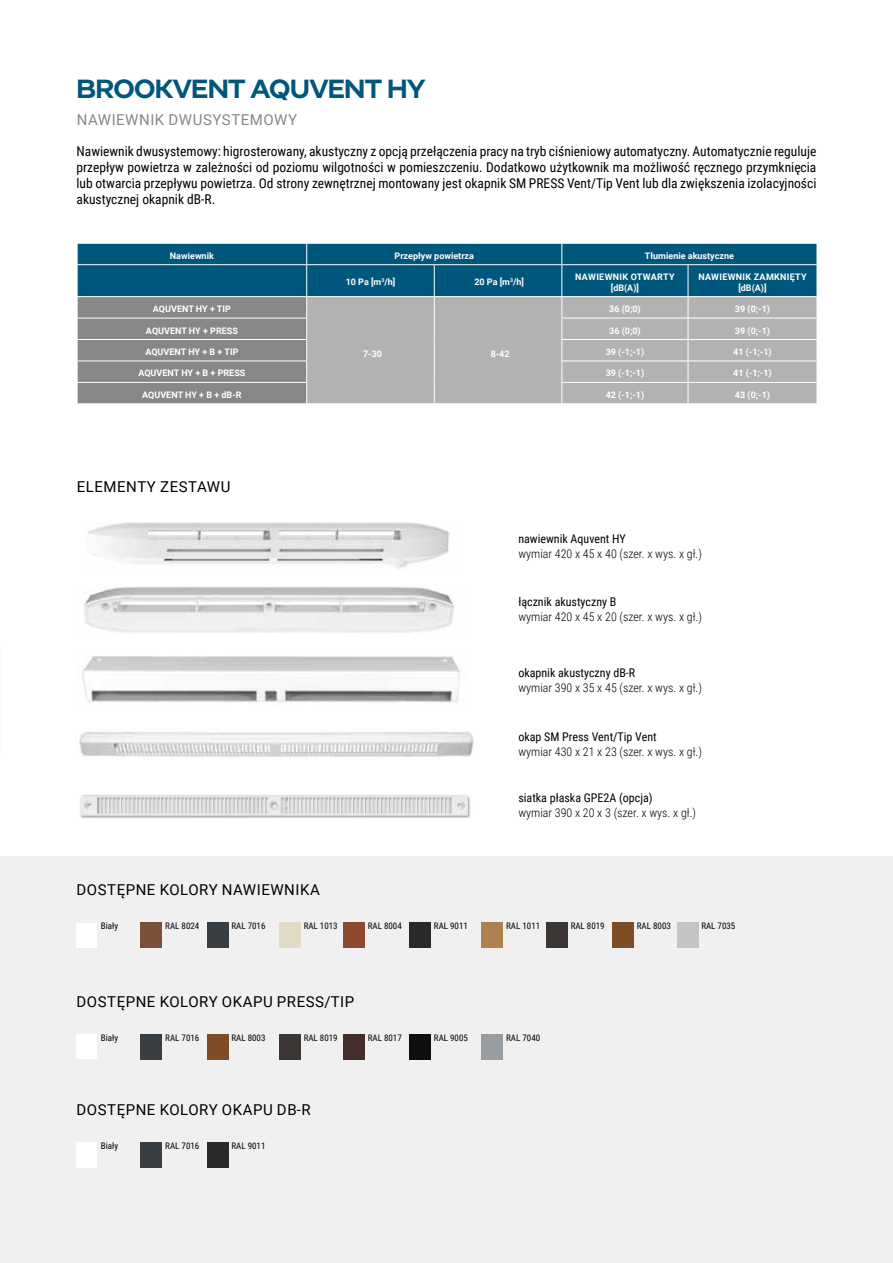
<style>
.page{position:relative;width:893px;height:1263px;background:#fff}
.page>*{position:absolute;margin:0;border:0;box-sizing:border-box;transform-origin:0 0}
.t1{font:700 27px "Bilbao";letter-spacing:-.025em;color:#00577c}
.t2{font:15px "Roboto";letter-spacing:.035em;color:#000}
.t3{font:15px "Roboto";letter-spacing:.035em;color:#878787}
.t4{font:13.5px/16.2px "Roboto Condensed";color:#000;text-align:justify}
.t5{font:300 12px "Roboto Condensed";color:#000}
.t6{font:12px "Roboto Condensed";color:#000}
.t7{font:700 9px "Roboto";color:#fff}
.t8{font:9px "Roboto Condensed";color:#000}
.t9{font:700 9px/10.5px "Roboto";letter-spacing:.035em;color:#fff;text-align:center}
</style>
<div class="page">
<div style="left:0;top:857px;width:893px;height:406px;background:#f0f0f0"></div>
<svg style="left:77px;top:243px;width:740px;height:160px;background:#748f9b"></svg>
<div style="left:77px;top:923px;width:20px;height:24px;background:#fff"></div>
<div style="left:77px;top:1034px;width:20px;height:25px;background:#fff"></div>
<div style="left:77px;top:1142px;width:20px;height:25px;background:#fff"></div>
<div style="left:207px;top:923px;width:21px;height:25px;background:#393e42"></div>
<div style="left:207px;top:1034px;width:21px;height:25px;background:#7d4b26"></div>
<div style="left:207px;top:1142px;width:21px;height:26px;background:#27292b"></div>
<div style="left:141px;top:923px;width:21px;height:25px;background:#7a5039"></div>
<div style="left:141px;top:1034px;width:21px;height:25px;background:#393e42"></div>
<div style="left:141px;top:1142px;width:21px;height:26px;background:#393e42"></div>
<div style="left:279px;top:923px;width:21px;height:25px;background:#e2d9c6"></div>
<div style="left:279px;top:1034px;width:21px;height:25px;background:#3c3635"></div>
<div style="left:409px;top:923px;width:22px;height:25px;background:#27292b"></div>
<div style="left:409px;top:1034px;width:22px;height:25px;background:#0e0e0f"></div>
<div style="left:344px;top:923px;width:21px;height:25px;background:#8e4a31"></div>
<div style="left:344px;top:1034px;width:21px;height:25px;background:#442e29"></div>
<div style="left:482px;top:922px;width:21px;height:26px;background:#ae7f4f"></div>
<div style="left:482px;top:1034px;width:21px;height:25px;background:#979da0"></div>
<div style="left:546px;top:922px;width:21px;height:26px;background:#3c3635"></div>
<div style="left:612px;top:922px;width:22px;height:26px;background:#7d4b26"></div>
<div style="left:677px;top:922px;width:21px;height:26px;background:#c3c5c2"></div>
<img style="left:83px;top:586px;width:371px;height:47px">
<img style="left:82px;top:656px;width:379px;height:47px">
<img style="left:79px;top:731px;width:395px;height:26px">
<img style="left:80px;top:794px;width:391px;height:24px">
<img style="left:87px;top:522px;width:363px;height:47px">
<h1 class="t1" style="left:77px;top:69px;width:351px">BROOKVENT AQUVENT HY</h1>
<p class="t3" style="left:77px;top:110px;width:222px">NAWIEWNIK DWUSYSTEMOWY</p>
<p class="t4" style="left:77px;top:142px;width:741px">Nawiewnik dwusystemowy: higrosterowany, akustyczny z opcją przełączenia pracy na tryb ciśnieniowy automatyczny. Automatycznie reguluje przepływ powietrza w zależności od poziomu wilgotności w pomieszczeniu. Dodatkowo użytkownik ma możliwość ręcznego przymknięcia lub otwarcia przepływu powietrza. Od strony zewnętrznej montowany jest okapnik SM PRESS Vent/Tip Vent lub dla zwiększenia izolacyjności akustycznej okapnik dB-R.</p>
<p class="t7" style="left:170px;top:249px;width:45px">Nawiewnik</p>
<p class="t7" style="left:395px;top:249px;width:81px">Przepływ powietrza</p>
<p class="t7" style="left:645px;top:249px;width:90px">Tłumienie akustyczne</p>
<p class="t7" style="left:346px;top:276px;width:51px">10 Pa [m<sup>3</sup>/h]</p>
<p class="t7" style="left:474px;top:276px;width:51px">20 Pa [m<sup>3</sup>/h]</p>
<p class="t9" style="left:575px;top:271px;width:101px">NAWIEWNIK OTWARTY [dB(A)]</p>
<p class="t9" style="left:698px;top:271px;width:110px">NAWIEWNIK ZAMKNIĘTY [dB(A)]</p>
<p class="t7" style="left:153px;top:303px;width:79px">AQUVENT HY + TIP</p>
<p class="t7" style="left:363px;top:347px;width:20px">7-30</p>
<p class="t7" style="left:491px;top:347px;width:20px">8-42</p>
<p class="t7" style="left:609px;top:303px;width:33px">36 (0;0)</p>
<p class="t7" style="left:735px;top:303px;width:37px">39 (0;-1)</p>
<p class="t7" style="left:146px;top:324px;width:93px">AQUVENT HY + PRESS</p>
<p class="t7" style="left:609px;top:324px;width:33px">36 (0;0)</p>
<p class="t7" style="left:735px;top:324px;width:37px">39 (0;-1)</p>
<p class="t7" style="left:145px;top:345px;width:95px">AQUVENT HY + B + TIP</p>
<p class="t7" style="left:606px;top:345px;width:40px">39 (-1;-1)</p>
<p class="t7" style="left:733px;top:345px;width:40px">41 (-1;-1)</p>
<p class="t7" style="left:138px;top:367px;width:109px">AQUVENT HY + B + PRESS</p>
<p class="t7" style="left:606px;top:367px;width:40px">39 (-1;-1)</p>
<p class="t7" style="left:733px;top:367px;width:40px">41 (-1;-1)</p>
<p class="t7" style="left:142px;top:388px;width:101px">AQUVENT HY + B + dB-R</p>
<p class="t7" style="left:606px;top:388px;width:40px">42 (-1;-1)</p>
<p class="t7" style="left:735px;top:388px;width:37px">43 (0;-1)</p>
<p class="t2" style="left:77px;top:477px;width:155px">ELEMENTY ZESTAWU</p>
<p class="t2" style="left:77px;top:879px;width:245px">DOSTĘPNE KOLORY NAWIEWNIKA</p>
<p class="t8" style="left:101px;top:920px;width:19px">Biały</p>
<p class="t8" style="left:165px;top:920px;width:36px">RAL 8024</p>
<p class="t8" style="left:231px;top:920px;width:36px">RAL 7016</p>
<p class="t8" style="left:304px;top:920px;width:36px">RAL 1013</p>
<p class="t8" style="left:368px;top:920px;width:36px">RAL 8004</p>
<p class="t2" style="left:77px;top:991px;width:279px">DOSTĘPNE KOLORY OKAPU PRESS/TIP</p>
<p class="t8" style="left:101px;top:1031px;width:19px">Biały</p>
<p class="t8" style="left:165px;top:1031px;width:36px">RAL 7016</p>
<p class="t8" style="left:231px;top:1031px;width:36px">RAL 8003</p>
<p class="t8" style="left:304px;top:1031px;width:36px">RAL 8019</p>
<p class="t8" style="left:368px;top:1031px;width:36px">RAL 8017</p>
<p class="t2" style="left:77px;top:1099px;width:235px">DOSTĘPNE KOLORY OKAPU DB-R</p>
<p class="t8" style="left:101px;top:1139px;width:19px">Biały</p>
<p class="t8" style="left:165px;top:1139px;width:36px">RAL 7016</p>
<p class="t8" style="left:231px;top:1139px;width:36px">RAL 9011</p>
<p class="t8" style="left:434px;top:920px;width:36px">RAL 9011</p>
<p class="t8" style="left:434px;top:1031px;width:36px">RAL 9005</p>
<p class="t6" style="left:518px;top:530px;width:109px">nawiewnik Aquvent HY</p>
<p class="t5" style="left:518px;top:545px;width:185px">wymiar 420 x 45 x 40 (szer. x wys. x gł.)</p>
<p class="t6" style="left:518px;top:593px;width:100px">łącznik akustyczny B</p>
<p class="t5" style="left:518px;top:608px;width:185px">wymiar 420 x 45 x 20 (szer. x wys. x gł.)</p>
<p class="t6" style="left:518px;top:664px;width:118px">okapnik akustyczny dB-R</p>
<p class="t5" style="left:518px;top:679px;width:185px">wymiar 390 x 35 x 45 (szer. x wys. x gł.)</p>
<p class="t6" style="left:518px;top:728px;width:140px">okap SM Press Vent/Tip Vent</p>
<p class="t5" style="left:518px;top:743px;width:185px">wymiar 430 x 21 x 23 (szer. x wys. x gł.)</p>
<p class="t6" style="left:518px;top:790px;width:136px">siatka płaska GPE2A (opcja)</p>
<p class="t5" style="left:518px;top:805px;width:179px">wymiar 390 x 20 x 3 (szer. x wys. x gł.)</p>
<p class="t8" style="left:506px;top:920px;width:36px">RAL 1011</p>
<p class="t8" style="left:571px;top:920px;width:36px">RAL 8019</p>
<p class="t8" style="left:637px;top:920px;width:36px">RAL 8003</p>
<p class="t8" style="left:701px;top:920px;width:36px">RAL 7035</p>
<p class="t8" style="left:506px;top:1031px;width:36px">RAL 7040</p>
</div>
